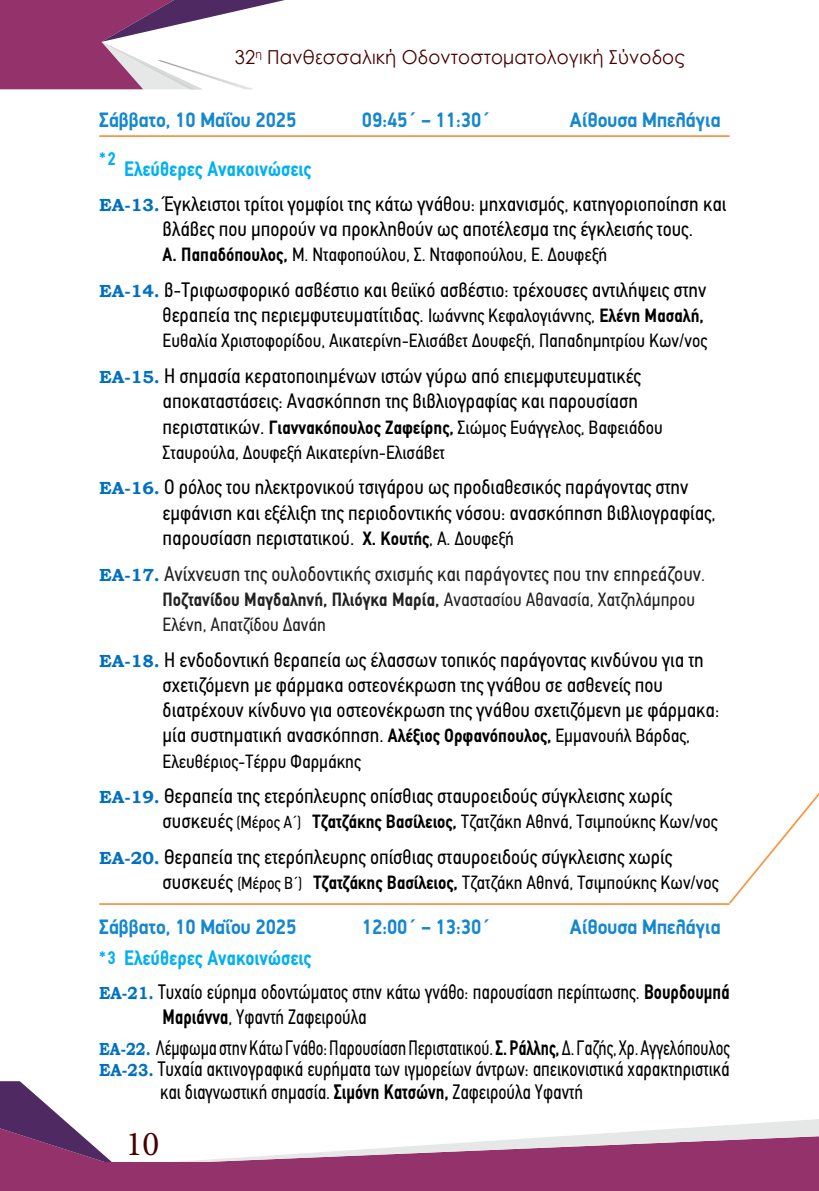
<style>
.page{position:relative;width:819px;height:1191px;background:#fff}
.page>*{position:absolute;margin:0;border:0;box-sizing:border-box;transform-origin:0 0}
.t1{font:35px "Minion Pro";color:#460000}
.t2{font:21px/25.2px "PF Din Text Condensed";color:#000}
.t3{font:21px/33.9px "PF Din Text Condensed";color:#000;scale:.9 1}
.t4{font:700 21px "PF Din Display";color:#1487cf;scale:.9 1}
.t5{font:21px "PF Din Text Condensed";color:#222}
.t6{font:19.25px/25.2px "PF Din Text Condensed";color:#000}
.t7{font:19.25px/25.2px "PF Din Text Condensed";color:#222}
.t8{font:19.25px "Century Gothic";letter-spacing:.01em;color:#460000;scale:.95 1}
.t9{font:700 18.38px "PF Din Text Condensed";color:#00b0f0}
.s1{font-weight:700;color:#00b0f0}
.s2{font-family:"Bookman Old Style";font-weight:700;font-size:17.5px;color:#0070c0}
.s3{font-weight:700}
.s4{font-size:19.25px}
.s5{font-weight:700;font-size:19.25px}
.s6{font-size:21px}
.s7{font-size:17.5px}
.s8{font-weight:700;font-size:18.38px;color:#00b0f0}
</style>
<div class="page">
<svg style="left:0;top:0;width:285px;height:89px"></svg>
<img style="left:157px;top:60px;width:95px;height:29px">
<svg style="left:0;top:1081px;width:819px;height:82px"></svg>
<div style="left:0;top:1163px;width:819px;height:28px;background:#94336b"></div>
<hr style="left:99px;top:903px;width:630px;height:2px;background:#f79646">
<svg style="left:727px;top:792px;width:92px;height:113px"></svg>
<hr style="left:99px;top:135px;width:630px;height:2px;background:#f79646">
<p class="t8" style="left:235px;top:44px;width:475px">32<sup>η</sup> Πανθεσσαλική Οδοντοστοματολογική Σύνοδος</p>
<p class="t4" style="left:99px;top:107px;width:220px">Σάββατο, 10 Μαΐου 2025</p>
<p class="t4" style="left:362px;top:107px;width:144px">09:45΄ – 11:30΄</p>
<p class="t4" style="left:570px;top:107px;width:169px">Αίθουσα Μπελάγια</p>
<p class="t9" style="left:99px;top:148px;width:18px">*2</p>
<p class="t2" style="left:99px;top:151px;width:628px;line-height:35.2px;text-indent:25px"><span class="s1">Ελεύθερες Ανακοινώσεις<br></span><span class="s2">EΑ-13.</span> Έγκλειστοι τρίτοι γομφίοι της κάτω γνάθου: μηχανισμός, κατηγοριοποίηση και</p>
<p class="t2" style="left:163px;top:216px;width:532px">βλάβες που μπορούν να προκληθούν ως αποτέλεσμα της έγκλεισής τους.</p>
<p class="t6" style="left:163px;top:242px;width:446px"><span class="s3">Α. Παπαδόπουλος,</span> Μ. Νταφοπούλου, Σ. Νταφοπούλου, Ε. Δουφεξή</p>
<p class="t2" style="left:99px;top:277px;width:608px;text-align:right"><span class="s2">EΑ-14.</span> β-Τριφωσφορικό ασβέστιο και θειϊκό ασβέστιο: τρέχουσες αντιλήψεις στην θεραπεία της περιεμφυτευματίτιδας. <span class="s4">Ιωάννης Κεφαλογιάννης,</span> <span class="s5">Ελένη Μασαλή,</span></p>
<p class="t6" style="left:163px;top:328px;width:546px">Ευθαλία Χριστοφορίδου, Αικατερίνη-Ελισάβετ Δουφεξή, Παπαδημητρίου Κων/νος</p>
<p class="t2" style="left:99px;top:363px;width:543px;text-align:right"><span class="s2">EΑ-15.</span> Η σημασία κερατοποιημένων ιστών γύρω από επιεμφυτευματικές αποκαταστάσεις: Ανασκόπηση της βιβλιογραφίας και παρουσίαση</p>
<p class="t6" style="left:163px;top:414px;width:501px"><span class="s6">περιστατικών.</span> <span class="s3">Γιαννακόπουλος Ζαφείρης,</span> Σιώμος Ευάγγελος, Βαφειάδου<br>Σταυρούλα, Δουφεξή Αικατερίνη-Ελισάβετ</p>
<p class="t2" style="left:163px;top:475px;width:554px;text-indent:-63px"><span class="s2">EΑ-16.</span> Ο ρόλος του ηλεκτρονικού τσιγάρου ως προδιαθεσικός παράγοντας στην εμφάνιση και εξέλιξη της περιοδοντικής νόσου: ανασκόπηση βιβλιογραφίας, παρουσίαση περιστατικού. <span class="s5">X. Κουτής</span><span class="s4">, A. Δουφεξή</span></p>
<p class="t5" style="left:99px;top:561px;width:607px"><span class="s2">EΑ-17.</span> Ανίχνευση της ουλοδοντικής σχισμής και παράγοντες που την επηρεάζουν<span class="s4">.</span></p>
<p class="t7" style="left:163px;top:586px;width:534px"><span class="s3">Ποζτανίδου Μαγδαληνή, Πλιόγκα Μαρία,</span> Αναστασίου Αθανασία, Χατζηλάμπρου<br>Ελένη, Απατζίδου Δανάη</p>
<p class="t2" style="left:163px;top:647px;width:558px;text-indent:-63px"><span class="s2">EΑ-18.</span> Η ενδοδοντική θεραπεία ως έλασσων τοπικός παράγοντας κινδύνου για τη σχετιζόμενη με φάρμακα οστεονέκρωση της γνάθου σε ασθενείς που διατρέχουν κίνδυνο για οστεονέκρωση της γνάθου σχετιζόμενη με φάρμακα: μία συστηματική ανασκόπηση. <span class="s5">Αλέξιος Ορφανόπουλος,</span> <span class="s4">Εμμανουήλ Βάρδας,</span></p>
<p class="t6" style="left:163px;top:748px;width:200px">Ελευθέριος-Τέρρυ Φαρμάκης</p>
<p class="t2" style="left:99px;top:783px;width:574px"><span class="s2">EΑ-19.</span> Θεραπεία της ετερόπλευρης οπίσθιας σταυροειδούς σύγκλεισης χωρίς</p>
<p class="t6" style="left:163px;top:809px;width:556px"><span class="s6">συσκευές</span> <span class="s7">(Μέρος Α΄)</span> <span class="s3">Τζατζάκης Βασίλειος,</span> Τζατζάκη Αθηνά, Τσιμπούκης Κων/νος</p>
<p class="t2" style="left:99px;top:844px;width:574px"><span class="s2">EΑ-20.</span> Θεραπεία της ετερόπλευρης οπίσθιας σταυροειδούς σύγκλεισης χωρίς</p>
<p class="t6" style="left:163px;top:870px;width:557px"><span class="s6">συσκευές</span> <span class="s7">(Μέρος Β΄)</span> <span class="s3">Τζατζάκης Βασίλειος,</span> Τζατζάκη Αθηνά, Τσιμπούκης Κων/νος</p>
<p class="t4" style="left:99px;top:914px;width:220px">Σάββατο, 10 Μαΐου 2025</p>
<p class="t4" style="left:362px;top:914px;width:144px">12:00΄ – 13:30΄</p>
<p class="t4" style="left:570px;top:914px;width:169px">Αίθουσα Μπελάγια</p>
<p class="t3" style="left:99px;top:941px;width:702px"><span class="s8">*3</span> <span class="s1">Ελεύθερες Ανακοινώσεις<br></span><span class="s2">EΑ-21.</span> Τυχαίο εύρημα οδοντώματος στην κάτω γνάθο: παρουσίαση περίπτωσης. <span class="s3">Βουρδουμπά</span></p>
<p class="t3" style="left:99px;top:1002px;width:702px;line-height:30.1px;text-indent:63px"><span class="s3">Μαριάννα</span>, Υφαντή Ζαφειρούλα<br><span class="s2">EΑ-22.</span> Λέμφωμα στην Κάτω Γνάθο: Παρουσίαση Περιστατικού. <span class="s3">Σ. Ράλλης,</span> Δ. Γαζής, Χρ. Αγγελόπουλος</p>
<p class="t3" style="left:160px;top:1057px;width:634px;line-height:23.1px;text-indent:-61px"><span class="s2">EΑ-23.</span> Τυχαία ακτινογραφικά ευρήματα των ιγμορείων άντρων: απεικονιστικά χαρακτηριστικά και διαγνωστική σημασία. <span class="s3">Σιμόνη Kατσώνη,</span> Ζαφειρούλα Υφαντή</p>
<h1 class="t1" style="left:126px;top:1120px;width:35px">10</h1>
</div>
